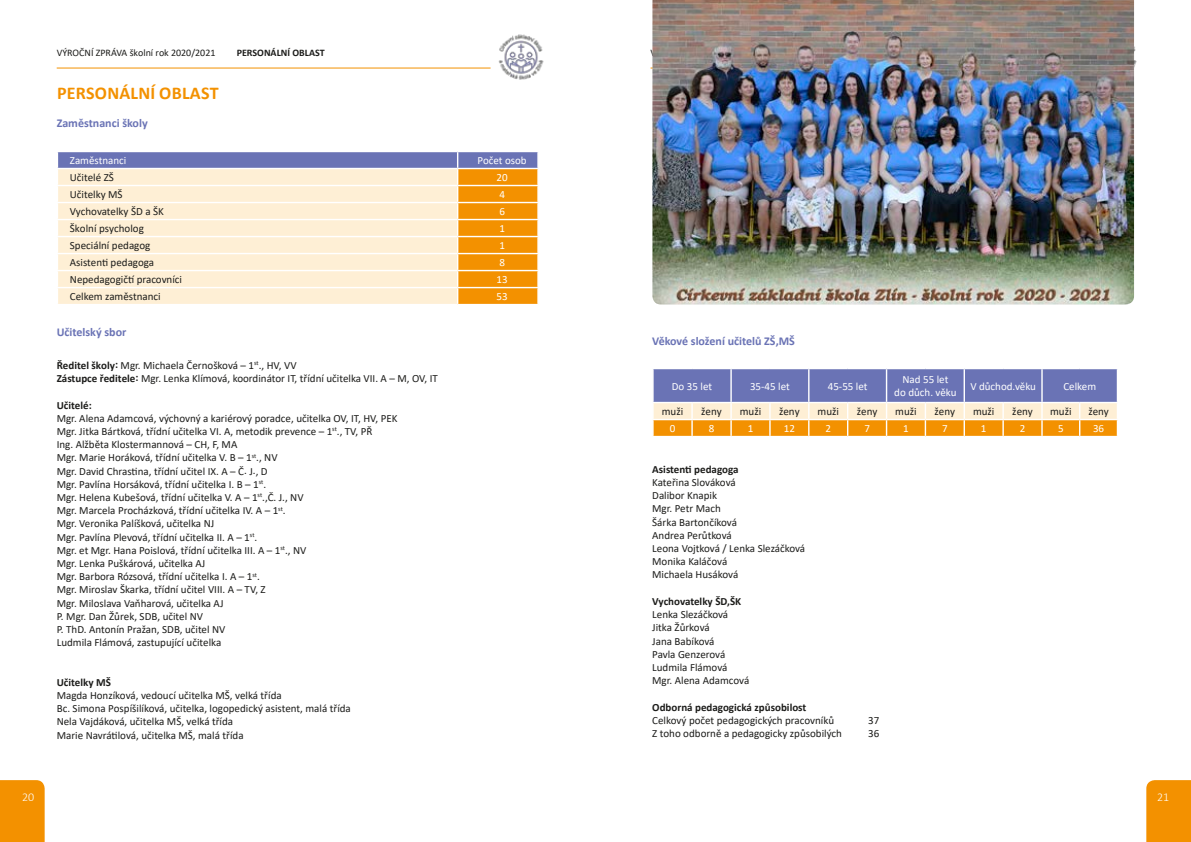
<style>
.page{position:relative;width:1191px;height:842px;background:#fff}
.page>*{position:absolute;margin:0;border:0;box-sizing:border-box;transform-origin:0 0}
.t1{font:700 18px "Calibri";letter-spacing:.015em;color:#f39100}
.t2{font:700 12px "Calibri";color:#6a73b5}
.t3{font:300 12px "Calibri";color:#fff}
.t4{font:11px/13.2px "Calibri";color:#1c1c1a}
.t5{font:11px/13.2px "Calibri";color:#fff;text-align:center}
.t6{font:700 11px "Calibri";color:#1c1c1a}
.t7{font:10px "Calibri";color:#1c1c1a}
.t8{font:700 10px "Calibri";color:#1c1c1a}
.s1{font-weight:700}
</style>
<div class="page">
<div style="left:0;top:780px;width:45px;height:62px;background:#f39100"></div>
<div style="left:1146px;top:780px;width:45px;height:62px;background:#f39100"></div>
<hr style="left:57px;top:68px;width:433px;height:1px;background:#f39100">
<hr style="left:650px;top:68px;width:434px;height:1px;background:#f39100">
<img style="left:490px;top:34px;width:54px;height:46px">
<img style="left:1134px;top:46px;width:3px;height:22px">
<svg style="left:57px;top:151px;width:481px;height:153px;background:#edd7b8"></svg>
<svg style="left:653px;top:368px;width:465px;height:68px;background:#b6a19a"></svg>
<img style="left:652px;top:0;width:482px;height:304px">
<p class="t7" style="left:57px;top:46px;width:160px">VÝROČNÍ ZPRÁVA školní rok 2020/2021</p>
<p class="t8" style="left:237px;top:45px;width:89px">PERSONÁLNÍ OBLAST</p>
<h1 class="t1" style="left:57px;top:80px;width:163px">PERSONÁLNÍ OBLAST</h1>
<p class="t2" style="left:57px;top:114px;width:93px">Zaměstnanci školy</p>
<p class="t5" style="left:70px;top:154px;width:58px">Zaměstnanci</p>
<p class="t5" style="left:477px;top:154px;width:51px">Počet osob</p>
<p class="t4" style="left:70px;top:171px;width:45px">Učitelé ZŠ</p>
<p class="t5" style="left:496px;top:171px;width:13px">20</p>
<p class="t4" style="left:70px;top:188px;width:54px">Učitelky MŠ</p>
<p class="t5" style="left:499px;top:188px;width:7px">4</p>
<p class="t4" style="left:70px;top:205px;width:95px">Vychovatelky ŠD a ŠK</p>
<p class="t5" style="left:499px;top:205px;width:7px">6</p>
<p class="t4" style="left:70px;top:222px;width:75px">Školní psycholog</p>
<p class="t5" style="left:499px;top:222px;width:7px">1</p>
<p class="t4" style="left:70px;top:239px;width:82px">Speciální pedagog</p>
<p class="t5" style="left:499px;top:239px;width:7px">1</p>
<p class="t4" style="left:70px;top:256px;width:86px">Asistenti pedagoga</p>
<p class="t5" style="left:499px;top:256px;width:7px">8</p>
<p class="t4" style="left:70px;top:273px;width:114px">Nepedagogičtí pracovníci</p>
<p class="t5" style="left:496px;top:273px;width:13px">13</p>
<p class="t4" style="left:70px;top:290px;width:92px">Celkem zaměstnanci</p>
<p class="t5" style="left:496px;top:290px;width:13px">53</p>
<p class="t2" style="left:57px;top:323px;width:71px">Učitelský sbor</p>
<p class="t4" style="left:57px;top:358px;width:383px"><span class="s1">Ředitel školy:</span> Mgr. Michaela Černošková – 1<sup>st</sup>., HV, VV<br><span class="s1">Zástupce ředitele:</span> Mgr. Lenka Klímová, koordinátor IT, třídní učitelka VII. A – M, OV, IT</p>
<p class="t6" style="left:57px;top:397px;width:36px">Učitelé:</p>
<p class="t4" style="left:57px;top:411px;width:342px">Mgr. Alena Adamcová, výchovný a kariérový poradce, učitelka OV, IT, HV, PEK Mgr. Jitka Bártková, třídní učitelka VI. A, metodik prevence – 1<sup>st</sup>., TV, PŘ<br>Ing. Alžběta Klostermannová – CH, F, MA<br>Mgr. Marie Horáková, třídní učitelka V. B – 1<sup>st</sup>., NV<br>Mgr. David Chrastina, třídní učitel IX. A – Č. J., D<br>Mgr. Pavlína Horsáková, třídní učitelka I. B – 1<sup>st</sup>.<br>Mgr. Helena Kubešová, třídní učitelka V. A – 1<sup>st</sup>.,Č. J., NV<br>Mgr. Marcela Procházková, třídní učitelka IV. A – 1<sup>st</sup>.<br>Mgr. Veronika Palíšková, učitelka NJ<br>Mgr. Pavlína Plevová, třídní učitelka II. A – 1<sup>st</sup>.<br>Mgr. et Mgr. Hana Poislová, třídní učitelka III. A – 1<sup>st</sup>., NV<br>Mgr. Lenka Puškárová, učitelka AJ<br>Mgr. Barbora Rózsová, třídní učitelka I. A – 1<sup>st</sup>.<br>Mgr. Miroslav Škarka, třídní učitel VIII. A – TV, Z<br>Mgr. Miloslava Vaňharová, učitelka AJ<br>P. Mgr. Dan Žůrek, SDB, učitel NV<br>P. ThD. Antonín Pražan, SDB, učitel NV<br>Ludmila Flámová, zastupující učitelka</p>
<p class="t6" style="left:57px;top:674px;width:56px">Učitelky MŠ</p>
<p class="t4" style="left:57px;top:688px;width:296px">Magda Honzíková, vedoucí učitelka MŠ, velká třída<br>Bc. Simona Pospíšilíková, učitelka, logopedický asistent, malá třída Nela Vajdáková, učitelka MŠ, velká třída<br>Marie Navrátilová, učitelka MŠ, malá třída</p>
<p class="t2" style="left:652px;top:332px;width:144px">Věkové složení učitelů ZŠ,MŠ</p>
<p class="t5" style="left:672px;top:379px;width:42px">Do 35 let</p>
<p class="t5" style="left:750px;top:379px;width:41px">35-45 let</p>
<p class="t5" style="left:827px;top:379px;width:41px">45-55 let</p>
<p class="t5" style="left:894px;top:372px;width:64px">Nad 55 let<br>do důch. věku</p>
<p class="t5" style="left:970px;top:379px;width:67px">V důchod.věku</p>
<p class="t5" style="left:1063px;top:379px;width:34px">Celkem</p>
<p class="t4" style="left:662px;top:405px;width:23px">muži</p>
<p class="t4" style="left:701px;top:405px;width:22px">ženy</p>
<p class="t4" style="left:740px;top:405px;width:23px">muži</p>
<p class="t4" style="left:779px;top:405px;width:22px">ženy</p>
<p class="t4" style="left:817px;top:405px;width:23px">muži</p>
<p class="t4" style="left:857px;top:405px;width:22px">ženy</p>
<p class="t4" style="left:895px;top:405px;width:23px">muži</p>
<p class="t4" style="left:934px;top:405px;width:22px">ženy</p>
<p class="t4" style="left:973px;top:405px;width:23px">muži</p>
<p class="t4" style="left:1012px;top:405px;width:22px">ženy</p>
<p class="t4" style="left:1050px;top:405px;width:23px">muži</p>
<p class="t4" style="left:1088px;top:405px;width:22px">ženy</p>
<p class="t5" style="left:669px;top:422px;width:7px">0</p>
<p class="t5" style="left:709px;top:422px;width:7px">8</p>
<p class="t5" style="left:747px;top:422px;width:7px">1</p>
<p class="t5" style="left:784px;top:422px;width:13px">12</p>
<p class="t5" style="left:825px;top:422px;width:7px">2</p>
<p class="t5" style="left:864px;top:422px;width:7px">7</p>
<p class="t5" style="left:903px;top:422px;width:7px">1</p>
<p class="t5" style="left:942px;top:422px;width:7px">7</p>
<p class="t5" style="left:981px;top:422px;width:7px">1</p>
<p class="t5" style="left:1019px;top:422px;width:7px">2</p>
<p class="t5" style="left:1058px;top:422px;width:7px">5</p>
<p class="t5" style="left:1093px;top:422px;width:13px">36</p>
<p class="t6" style="left:652px;top:461px;width:88px">Asistenti pedagoga</p>
<p class="t4" style="left:652px;top:475px;width:154px">Kateřina Slováková<br>Dalibor Knapik<br>Mgr. Petr Mach<br>Šárka Bartončíková<br>Andrea Perůtková<br>Leona Vojtková / Lenka Slezáčková<br>Monika Kaláčová<br>Michaela Husáková</p>
<p class="t6" style="left:652px;top:593px;width:91px">Vychovatelky ŠD,ŠK</p>
<p class="t4" style="left:652px;top:607px;width:99px">Lenka Slezáčková<br>Jitka Žůrková<br>Jana Babíková<br>Pavla Genzerová<br>Ludmila Flámová<br>Mgr. Alena Adamcová</p>
<p class="t6" style="left:652px;top:699px;width:156px">Odborná pedagogická způsobilost</p>
<p class="t4" style="left:652px;top:713px;width:183px">Celkový počet pedagogických pracovníků</p>
<p class="t4" style="left:868px;top:713px;width:13px">37</p>
<p class="t4" style="left:652px;top:726px;width:191px">Z toho odborně a pedagogicky způsobilých</p>
<p class="t4" style="left:868px;top:726px;width:13px">36</p>
<p class="t3" style="left:22px;top:789px;width:14px">20</p>
<p class="t3" style="left:1157px;top:789px;width:14px">21</p>
</div>
